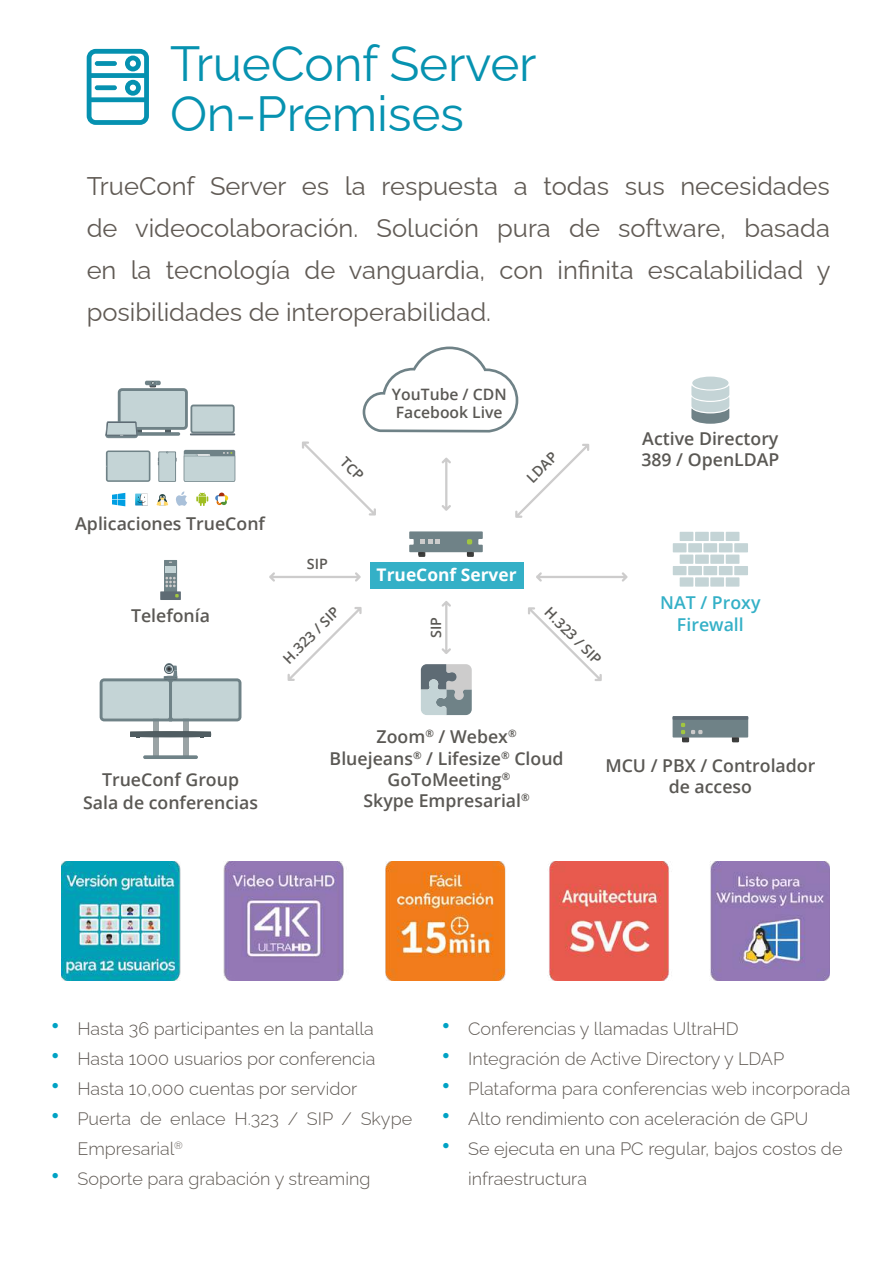
<style>
.page{position:relative;width:893px;height:1263px;background:#fff}
.page>*{position:absolute;margin:0;border:0;box-sizing:border-box;transform-origin:0 0}
.t1{font:49.5px/49.5px "Raleway";letter-spacing:-.005em;color:#0692b0}
.t2{font:25.5px/42px "Raleway";color:#615b55;text-align:justify}
.t3{font:300 18px/30px "Raleway";color:#5d5752}
.t4{font:300 18px/30px "Raleway";color:#615b55}
.t5{font:600 17.7px/21.3px "Open Sans";color:#5a5854;text-align:center}
.t6{font:600 17.7px/21.3px "Open Sans";color:#34b0c7;text-align:center}
.t7{font:700 17.4px "Open Sans";color:#fff}
.t8{font:600 15.75px/18.9px "Open Sans";color:#5a5854}
.t9{font:600 14.25px "Open Sans";color:#5a5854}
.s1{font-weight:600;font-size:27px;color:#00a2c4}
</style>
<div class="page">
<img style="left:61px;top:861px;width:769px;height:119px">
<svg style="left:87px;top:49px;width:62px;height:76px"></svg>
<div style="left:370px;top:562px;width:153px;height:27px;background:#34b0c7"></div>
<div style="left:692px;top:377px;width:36px;height:12px;background:#c4d4d6;border-radius:50%"></div>
<svg style="left:691px;top:385px;width:38px;height:39px"></svg>
<svg style="left:363px;top:347px;width:155px;height:85px"></svg>
<div style="left:680px;top:555px;width:13px;height:9px;background:#c4d4d6"></div>
<div style="left:695px;top:555px;width:14px;height:9px;background:#c4d4d6"></div>
<div style="left:680px;top:577px;width:13px;height:10px;background:#c4d4d6"></div>
<div style="left:695px;top:577px;width:14px;height:10px;background:#c4d4d6"></div>
<div style="left:680px;top:532px;width:13px;height:9px;background:#c4d4d6"></div>
<div style="left:695px;top:532px;width:14px;height:9px;background:#c4d4d6"></div>
<div style="left:710px;top:555px;width:14px;height:9px;background:#c4d4d6"></div>
<div style="left:726px;top:555px;width:13px;height:9px;background:#c4d4d6"></div>
<div style="left:734px;top:543px;width:14px;height:9px;background:#c4d4d6"></div>
<div style="left:710px;top:577px;width:14px;height:10px;background:#c4d4d6"></div>
<div style="left:726px;top:577px;width:13px;height:10px;background:#c4d4d6"></div>
<div style="left:734px;top:566px;width:14px;height:9px;background:#c4d4d6"></div>
<div style="left:710px;top:532px;width:14px;height:9px;background:#c4d4d6"></div>
<div style="left:726px;top:532px;width:13px;height:9px;background:#c4d4d6"></div>
<div style="left:673px;top:566px;width:13px;height:9px;background:#c4d4d6"></div>
<div style="left:688px;top:566px;width:14px;height:9px;background:#c4d4d6"></div>
<div style="left:673px;top:543px;width:13px;height:9px;background:#c4d4d6"></div>
<div style="left:688px;top:543px;width:14px;height:9px;background:#c4d4d6"></div>
<div style="left:703px;top:566px;width:14px;height:9px;background:#c4d4d6"></div>
<div style="left:719px;top:566px;width:14px;height:9px;background:#c4d4d6"></div>
<div style="left:703px;top:543px;width:14px;height:9px;background:#c4d4d6"></div>
<div style="left:719px;top:543px;width:14px;height:9px;background:#c4d4d6"></div>
<svg style="left:442px;top:458px;width:9px;height:53px"></svg>
<svg style="left:442px;top:601px;width:9px;height:53px"></svg>
<svg style="left:515px;top:444px;width:74px;height:74px"></svg>
<svg style="left:288px;top:607px;width:74px;height:74px"></svg>
<svg style="left:269px;top:572px;width:92px;height:10px"></svg>
<svg style="left:536px;top:572px;width:92px;height:10px"></svg>
<svg style="left:409px;top:531px;width:74px;height:26px;background:#8e9c9d"></svg>
<div style="left:673px;top:716px;width:75px;height:21px;background:#6f8287"></div>
<hr style="left:673px;top:716px;width:75px;height:4px;background:#5e6b74">
<svg style="left:732px;top:737px;width:7px;height:5px"></svg>
<svg style="left:681px;top:723px;width:21px;height:19px"></svg>
<svg style="left:528px;top:607px;width:74px;height:74px"></svg>
<svg style="left:164px;top:560px;width:13px;height:35px"></svg>
<div style="left:160px;top:591px;width:21px;height:9px;background:#5e6b74"></div>
<div style="left:166px;top:566px;width:10px;height:6px;background:#c4d4d6"></div>
<svg style="left:175px;top:594px;width:4px;height:3px"></svg>
<svg style="left:165px;top:577px;width:11px;height:10px"></svg>
<svg style="left:421px;top:664px;width:51px;height:51px;background:#9aa5a9"></svg>
<div style="left:153px;top:719px;width:6px;height:38px;background:#9aa3a5"></div>
<div style="left:183px;top:719px;width:5px;height:38px;background:#9aa3a5"></div>
<svg style="left:143px;top:755px;width:55px;height:4px"></svg>
<div style="left:165px;top:664px;width:8px;height:9px;background:#515f66;border-radius:50%"></div>
<svg style="left:100px;top:665px;width:141px;height:56px"></svg>
<svg style="left:130px;top:731px;width:81px;height:7px"></svg>
<svg style="left:215px;top:493px;width:13px;height:12px"></svg>
<svg style="left:176px;top:491px;width:11px;height:15px"></svg>
<svg style="left:112px;top:493px;width:13px;height:13px"></svg>
<svg style="left:196px;top:492px;width:12px;height:14px"></svg>
<svg style="left:135px;top:494px;width:13px;height:11px"></svg>
<svg style="left:157px;top:494px;width:11px;height:12px"></svg>
<div style="left:184px;top:450px;width:51px;height:32px;background:#6f8287;border-radius:2px"></div>
<svg style="left:184px;top:452px;width:51px;height:30px;background:#b7c8ca"></svg>
<svg style="left:106px;top:450px;width:44px;height:32px"></svg>
<div style="left:108px;top:452px;width:41px;height:28px;background:#c4d4d6"></div>
<svg style="left:158px;top:451px;width:18px;height:31px"></svg>
<div style="left:159px;top:452px;width:16px;height:29px;background:#c4d4d6"></div>
<hr style="left:145px;top:381px;width:16px;height:4px;background:#6f8287;border-radius:2px">
<svg style="left:105px;top:382px;width:130px;height:56px"></svg>
<svg style="left:302px;top:441px;width:74px;height:74px"></svg>
<h1 class="t1" style="left:170px;top:34px;width:368px">TrueConf Server<br>On-Premises</h1>
<h2 class="t2" style="left:87px;top:162px;width:745px">TrueConf Server es la respuesta a todas sus necesidades de videocolaboración. Solución pura de software, basada en la tecnología de vanguardia, con infinita escalabilidad y posibilidades de interoperabilidad.</h2>
<p class="t5" style="left:75px;top:513px;width:191px">Aplicaciones TrueConf</p>
<p class="t5" style="left:131px;top:605px;width:81px">Telefonía</p>
<p class="t9" style="left:307px;top:554px;width:23px">SIP</p>
<p class="t8" style="left:392px;top:384px;width:116px">YouTube / CDN<br>Facebook Live</p>
<p class="t9" style="left:522px;top:473px;width:38px;rotate:-45deg">LDAP</p>
<p class="t7" style="left:377px;top:563px;width:141px">TrueConf Server</p>
<p class="t9" style="left:279px;top:654px;width:75px;rotate:-45deg">H.323 / SIP</p>
<p class="t9" style="left:554px;top:603px;width:75px;rotate:45deg">H.323 / SIP</p>
<p class="t9" style="left:426px;top:638px;width:23px;rotate:-90deg">SIP</p>
<p class="t5" style="left:641px;top:427px;width:140px;text-align:left">Active Directory<br>389 / OpenLDAP</p>
<p class="t6" style="left:660px;top:592px;width:102px">NAT / Proxy<br>Firewall</p>
<p class="t5" style="left:83px;top:767px;width:176px;line-height:23.9px">TrueConf Group<br>Sala de conferencias</p>
<p class="t5" style="left:330px;top:726px;width:235px">Zoom<sup>®</sup> / Webex<sup>®<br></sup>Bluejeans<sup>®</sup> / Lifesize<sup>®</sup> Cloud<br>GoToMeeting<sup>®<br></sup>Skype Empresarial<sup>®</sup></p>
<p class="t5" style="left:605px;top:755px;width:212px">MCU / PBX / Controlador de acceso</p>
<p class="t3" style="left:50px;top:1011px;width:325px"><span class="s1">•</span> Hasta 36 participantes en la pantalla</p>
<p class="t3" style="left:50px;top:1041px;width:326px"><span class="s1">•</span> Hasta 1000 usuarios por conferencia</p>
<p class="t3" style="left:50px;top:1071px;width:308px"><span class="s1">•</span> Hasta 10,000 cuentas por servidor</p>
<p class="t4" style="left:77px;top:1101px;width:336px;text-indent:-27px"><span class="s1">•</span> Puerta de enlace H.323 / SIP / Skype<br>Empresarial<sup>®</sup></p>
<p class="t4" style="left:50px;top:1161px;width:321px"><span class="s1">•</span> Soporte para grabación y streaming</p>
<p class="t4" style="left:441px;top:1011px;width:299px"><span class="s1">•</span> Conferencias y llamadas UltraHD</p>
<p class="t4" style="left:441px;top:1041px;width:345px"><span class="s1">•</span> Integración de Active Directory y LDAP</p>
<p class="t4" style="left:441px;top:1071px;width:411px"><span class="s1">•</span> Plataforma para conferencias web incorporada</p>
<p class="t3" style="left:441px;top:1101px;width:369px"><span class="s1">•</span> Alto rendimiento con aceleración de GPU</p>
<p class="t3" style="left:468px;top:1131px;width:376px;text-indent:-27px"><span class="s1">•</span> Se ejecuta en una PC regular, bajos costos de infraestructura</p>
</div>
